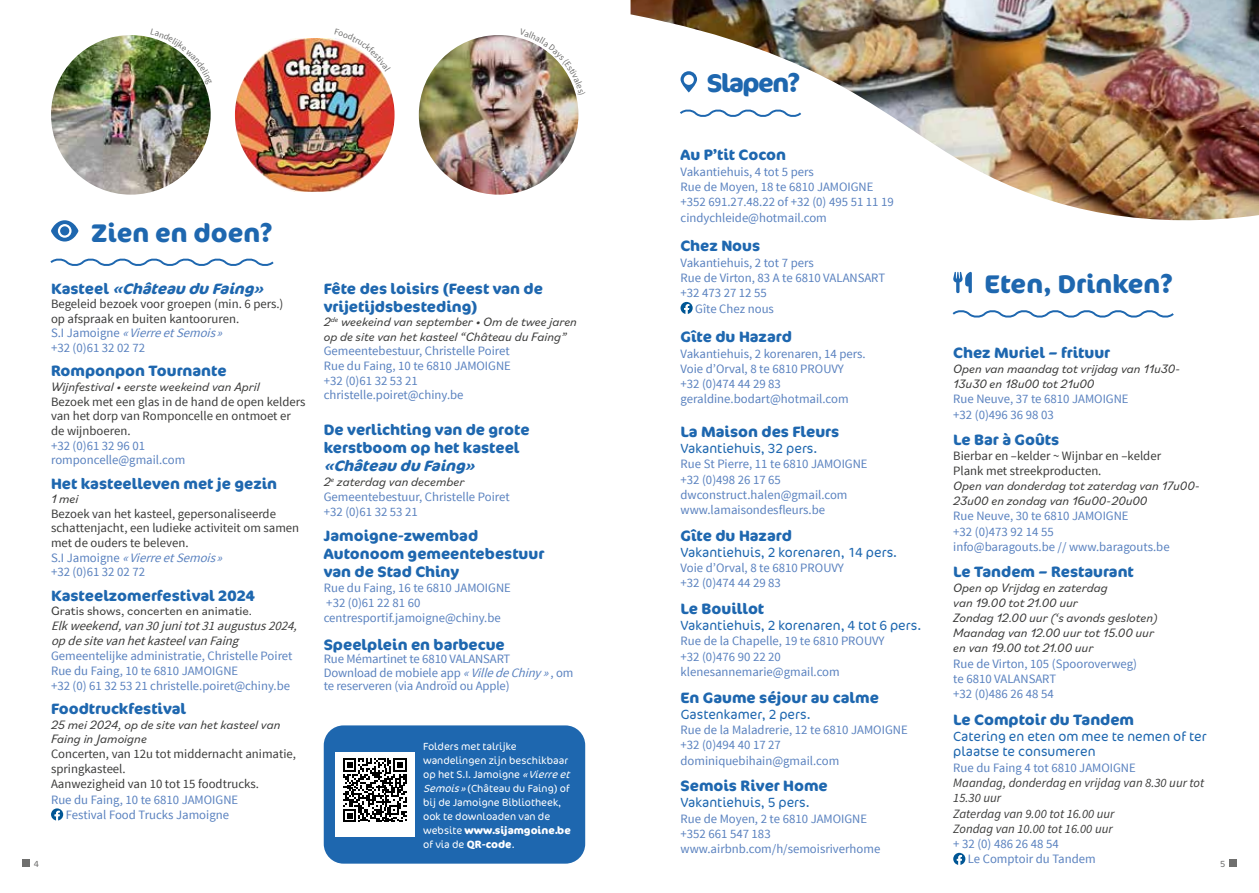
<style>
.page{position:relative;width:1259px;height:893px;background:#fff}
.page>*{position:absolute;margin:0;border:0;box-sizing:border-box;transform-origin:0 0}
.t1{font:700 25.5px "Cocon Pro";color:#1e67af}
.t2{font:700 15px/18px "Cocon Pro";color:#1e67af}
.t3{font:italic 700 15px "Cocon Pro";color:#1e67af}
.t4{font:300 13.5px/15.8px "Cocon Pro";color:#1e67af}
.t5{font:12.75px/15.3px "Source Sans Pro";color:#5981bf}
.t6{font:12.75px/14.7px "Source Sans Pro";color:#3b3b3a}
.t7{font:italic 12.75px/15px "Bilo";color:#3b3b3a}
.t8{font:italic 12.75px/15.3px "Source Sans Variable";color:#3b3b3a}
.t9{font:italic 12.75px/15.3px "Source Sans Pro";color:#3b3b3a}
.t10{font:12.75px "Bilo";color:#3b3b3a}
.t11{font:300 10.5px/14px "Cocon Pro";color:#fff}
.t12{font:300 9px "Cocon Pro";color:#6f6f6e}
.s1{font-style:normal}
.s2{color:#5981bf}
.s3{font-style:italic;color:#5981bf}
.s4{font-style:italic}
.s5{font-weight:700}
</style>
<div class="page">
<svg style="left:50px;top:258px;width:224px;height:8px"></svg>
<svg style="left:51px;top:220px;width:27px;height:22px"></svg>
<svg style="left:51px;top:808px;width:12px;height:12px"></svg>
<div style="left:324px;top:725px;width:261px;height:139px;background:#1e67af;border-radius:20px"></div>
<div style="left:335px;top:752px;width:79px;height:85px;background:#fff"></div>
<svg style="left:343px;top:758px;width:64px;height:64px"></svg>
<svg style="left:680px;top:302px;width:12px;height:12px"></svg>
<svg style="left:952px;top:310px;width:222px;height:8px"></svg>
<svg style="left:953px;top:272px;width:19px;height:21px"></svg>
<svg style="left:953px;top:853px;width:12px;height:12px"></svg>
<img style="left:235px;top:38px;width:159px;height:154px">
<img style="left:51px;top:35px;width:160px;height:160px;border-radius:80px">
<img style="left:419px;top:35px;width:159px;height:160px;border-radius:80px">
<img style="left:630px;top:0;width:629px;height:221px">
<div style="left:22px;top:860px;width:7px;height:7px;background:#6f6f6e"></div>
<div style="left:1229px;top:860px;width:8px;height:7px;background:#6f6f6e"></div>
<svg style="left:334px;top:38px;width:57px;height:33px"></svg>
<img style="left:519px;top:38px;width:57px;height:57px">
<svg style="left:151px;top:37px;width:54px;height:48px"></svg>
<h1 class="t1" style="left:707px;top:66px;width:95px">Slapen?</h1>
<p class="t2" style="left:680px;top:146px;width:107px">Au P’tit Cocon</p>
<p class="t5" style="left:680px;top:164px;width:215px">Vakantiehuis, 4 tot 5 pers<br>Rue de Moyen, 18 te 6810 JAMOIGNE +352 691.27.48.22 of +32 (0) 495 51 11 19 cindychleide@hotmail.com</p>
<p class="t2" style="left:680px;top:237px;width:81px">Chez Nous</p>
<p class="t5" style="left:680px;top:255px;width:135px">Vakantiehuis, 2 tot 7 pers</p>
<p class="t5" style="left:680px;top:270px;width:206px">Rue de Virton, 83 A te 6810 VALANSART</p>
<p class="t5" style="left:680px;top:286px;width:88px">+32 473 27 12 55</p>
<p class="t5" style="left:695px;top:301px;width:80px">Gîte Chez nous</p>
<p class="t2" style="left:680px;top:328px;width:113px">Gîte du Hazard</p>
<p class="t5" style="left:680px;top:346px;width:187px">Vakantiehuis, 2 korenaren, 14 pers.<br>Voie d’Orval, 8 te 6810 PROUVY +32 (0)474 44 29 83 geraldine.bodart@hotmail.com</p>
<p class="t2" style="left:680px;top:422px;width:160px">La Maison des Fleurs</p>
<p class="t4" style="left:680px;top:440px;width:138px">Vakantiehuis, 32 pers.</p>
<p class="t5" style="left:680px;top:457px;width:189px">Rue St Pierre, 11 te 6810 JAMOIGNE +32 (0)498 26 17 65 dwconstruct.halen@gmail.com www.lamaisondesfleurs.be</p>
<p class="t2" style="left:680px;top:526px;width:113px">Gîte du Hazard</p>
<p class="t4" style="left:680px;top:544px;width:218px">Vakantiehuis, 2 korenaren, 14 pers.</p>
<p class="t5" style="left:680px;top:560px;width:165px">Voie d’Orval, 8 te 6810 PROUVY +32 (0)474 44 29 83</p>
<p class="t2" style="left:680px;top:599px;width:85px">Le Bouillot</p>
<p class="t4" style="left:680px;top:617px;width:242px">Vakantiehuis, 2 korenaren, 4 tot 6 pers.</p>
<p class="t5" style="left:680px;top:634px;width:205px">Rue de la Chapelle, 19 te 6810 PROUVY +32 (0)476 90 22 20 klenesannemarie@gmail.com</p>
<p class="t2" style="left:680px;top:688px;width:200px">En Gaume séjour au calme</p>
<p class="t4" style="left:680px;top:706px;width:132px">Gastenkamer, 2 pers.</p>
<p class="t5" style="left:680px;top:722px;width:229px">Rue de la Maladrerie, 12 te 6810 JAMOIGNE +32 (0)494 40 17 27 dominiquebihain@gmail.com</p>
<p class="t2" style="left:680px;top:777px;width:149px">Semois River Home</p>
<p class="t4" style="left:680px;top:795px;width:131px">Vakantiehuis, 5 pers.</p>
<p class="t5" style="left:680px;top:811px;width:201px">Rue de Moyen, 2 te 6810 JAMOIGNE +352 661 547 183 www.airbnb.com/h/semoisriverhome</p>
<h1 class="t1" style="left:91px;top:215px;width:183px">Zien en doen?</h1>
<p class="t3" style="left:51px;top:278px;width:219px"><span class="s1">K a s t e e l</span> «ChâteauduFaing»</p>
<p class="t6" style="left:51px;top:297px;width:234px">Begeleid bezoek voor groepen (min. 6 pers.) op afspraak en buiten kantooruren.<br><span class="s2">S . I J a m o i g n e</span> <span class="s3">«VierreetSemois»<br></span><span class="s2">+32 (0)61 32 02 72</span></p>
<p class="t2" style="left:51px;top:362px;width:177px">Romponpon Tournante</p>
<p class="t7" style="left:51px;top:379px;width:210px">Wijnfestival • eerste weekeind van April</p>
<p class="t6" style="left:51px;top:394px;width:256px">Bezoek met een glas in de hand de open kelders van het dorp van Romponcelle en ontmoet er de wijnboeren.</p>
<p class="t5" style="left:51px;top:438px;width:136px;line-height:14.5px">+32 (0)61 32 96 01 romponcelle@gmail.com</p>
<p class="t2" style="left:51px;top:474px;width:228px">Het kasteelleven met je gezin</p>
<p class="t7" style="left:51px;top:491px;width:29px">1 mei</p>
<p class="t6" style="left:51px;top:506px;width:250px">Bezoek van het kasteel, gepersonaliseerde schattenjacht, een ludieke activiteit om samen met de ouders te beleven.<br><span class="s2">S . I J a m o i g n e</span> <span class="s3">«VierreetSemois»<br></span><span class="s2">+32 (0)61 32 02 72</span></p>
<p class="t2" style="left:51px;top:586px;width:206px">Kasteelzomerfestival 2024</p>
<p class="t10" style="left:51px;top:602px;width:203px">Gratis shows, concerten en animatie.</p>
<p class="t9" style="left:51px;top:618px;width:251px">Elkweekend,van30junitot31augustus2024, opdesitevanhetkasteelvanFaing</p>
<p class="t5" style="left:51px;top:648px;width:243px">Gemeentelijke administratie, Christelle Poiret<br>Rue du Faing, 10 te 6810 JAMOIGNE<br>+32 (0) 61 32 53 21 christelle.poiret@chiny.be</p>
<p class="t2" style="left:51px;top:700px;width:137px">Foodtruckfestival</p>
<p class="t7" style="left:51px;top:717px;width:231px;line-height:14.5px">25 mei 2024, op de site van het kasteel van<br>Faing in Jamoigne</p>
<p class="t6" style="left:51px;top:747px;width:246px">Concerten, van 12u tot middernacht animatie, springkasteel.<br>Aanwezigheid van 10 tot 15 foodtrucks.</p>
<p class="t5" style="left:51px;top:792px;width:189px;text-align:center">Rue du Faing, 10 te 6810 JAMOIGNE<br>Festival Food Trucks Jamoigne</p>
<h1 class="t1" style="left:984px;top:267px;width:190px">Eten, Drinken?</h1>
<p class="t2" style="left:324px;top:279px;width:221px">Fête des loisirs (Feest van de vrijetijdsbesteding)</p>
<p class="t7" style="left:324px;top:314px;width:255px;line-height:14.5px">2<sup>de</sup> weekeind van september • Om de twee jaren op de site van het kasteel “Château du Faing”</p>
<p class="t5" style="left:324px;top:344px;width:189px;line-height:14.5px">Gemeentebestuur, Christelle Poiret<br>Rue du Faing, 10 te 6810 JAMOIGNE +32 (0)61 32 53 21 christelle.poiret@chiny.be</p>
<p class="t2" style="left:324px;top:421px;width:207px">De verlichting van de grote kerstboom op het kasteel</p>
<p class="t3" style="left:324px;top:456px;width:158px">«ChâteauduFaing»</p>
<p class="t7" style="left:324px;top:474px;width:142px">2<sup>e</sup> zaterdag van december</p>
<p class="t5" style="left:324px;top:490px;width:187px">Gemeentebestuur, Christelle Poiret +32 (0)61 32 53 21</p>
<p class="t2" style="left:324px;top:526px;width:222px">Jamoigne-zwembad<br>Autonoom gemeentebestuur van de Stad Chiny</p>
<p class="t5" style="left:324px;top:580px;width:189px">Rue du Faing, 16 te 6810 JAMOIGNE +32 (0)61 22 81 60 centresportif.jamoigne@chiny.be</p>
<p class="t2" style="left:324px;top:635px;width:183px">Speelplein en barbecue</p>
<p class="t5" style="left:324px;top:653px;width:251px;line-height:13.5px">Rue Mémartinet te 6810 VALANSART<br>Download de mobiele app <span class="s4">«VilledeChiny»</span>, om te reserveren (via Androïd ou Apple)</p>
<p class="t2" style="left:953px;top:343px;width:158px">Chez Muriel – frituur</p>
<p class="t7" style="left:953px;top:361px;width:229px">Open van maandag tot vrijdag van 11u30-<br>13u30 en 18u00 tot 21u00</p>
<p class="t5" style="left:953px;top:392px;width:177px">Rue Neuve, 37 te 6810 JAMOIGNE +32 (0)496 36 98 03</p>
<p class="t2" style="left:953px;top:430px;width:108px">Le Bar à Goûts</p>
<p class="t6" style="left:953px;top:448px;width:209px">Bierbar en –kelder ~ Wijnbar en –kelder<br>Plank met streekproducten.</p>
<p class="t7" style="left:953px;top:478px;width:248px">Open van donderdag tot zaterdag van 17u00-<br>23u00 en zondag van 16u00-20u00</p>
<p class="t5" style="left:953px;top:509px;width:218px">Rue Neuve, 30 te 6810 JAMOIGNE<br>+32 (0)473 92 14 55<br>info@baragouts.be // www.baragouts.be</p>
<p class="t2" style="left:953px;top:563px;width:182px">Le Tandem – Restaurant</p>
<p class="t7" style="left:953px;top:580px;width:206px">Open op Vrijdag en zaterdag<br>van 19.00 tot 21.00 uur<br>Zondag 12.00 uur (‘s avonds gesloten)<br>Maandag van 12.00 uur tot 15.00 uur en van 19.00 tot 21.00 uur</p>
<p class="t5" style="left:953px;top:656px;width:185px">Rue de Virton, 105 (Spooroverweg) te 6810 VALANSART<br>+32 (0)486 26 48 54</p>
<p class="t2" style="left:953px;top:710px;width:182px">Le Comptoir du Tandem</p>
<p class="t4" style="left:953px;top:728px;width:255px">Catering en eten om mee te nemen of ter plaatse te consumeren</p>
<p class="t5" style="left:953px;top:760px;width:184px">Rue du Faing 4 tot 6810 JAMOIGNE</p>
<p class="t8" style="left:953px;top:775px;width:253px">Maandag, donderdag en vrijdag van 8.30 uur tot<br>15.30 uur<br>Zaterdag van 9.00 tot 16.00 uur<br>Zondag van 10.00 tot 16.00 uur</p>
<p class="t5" style="left:968px;top:836px;width:129px;text-indent:-15px">+ 32 (0) 486 26 48 54<br>Le Comptoir du Tandem</p>
<p class="t11" style="left:423px;top:739px;width:151px">Folders met talrijke wandelingen zijn beschikbaar op het S.I. Jamoigne <span class="s4">«Vierreet<br>Semois»</span>(Château du Faing) of bij de Jamoigne Bibliotheek, ook te downloaden van de website <span class="s5">www.sijamgoine.be </span>of via de <span class="s5">QR-code</span>.</p>
<p class="t12" style="left:34px;top:858px;width:7px">4</p>
<p class="t12" style="left:1220px;top:858px;width:7px">5</p>
</div>
